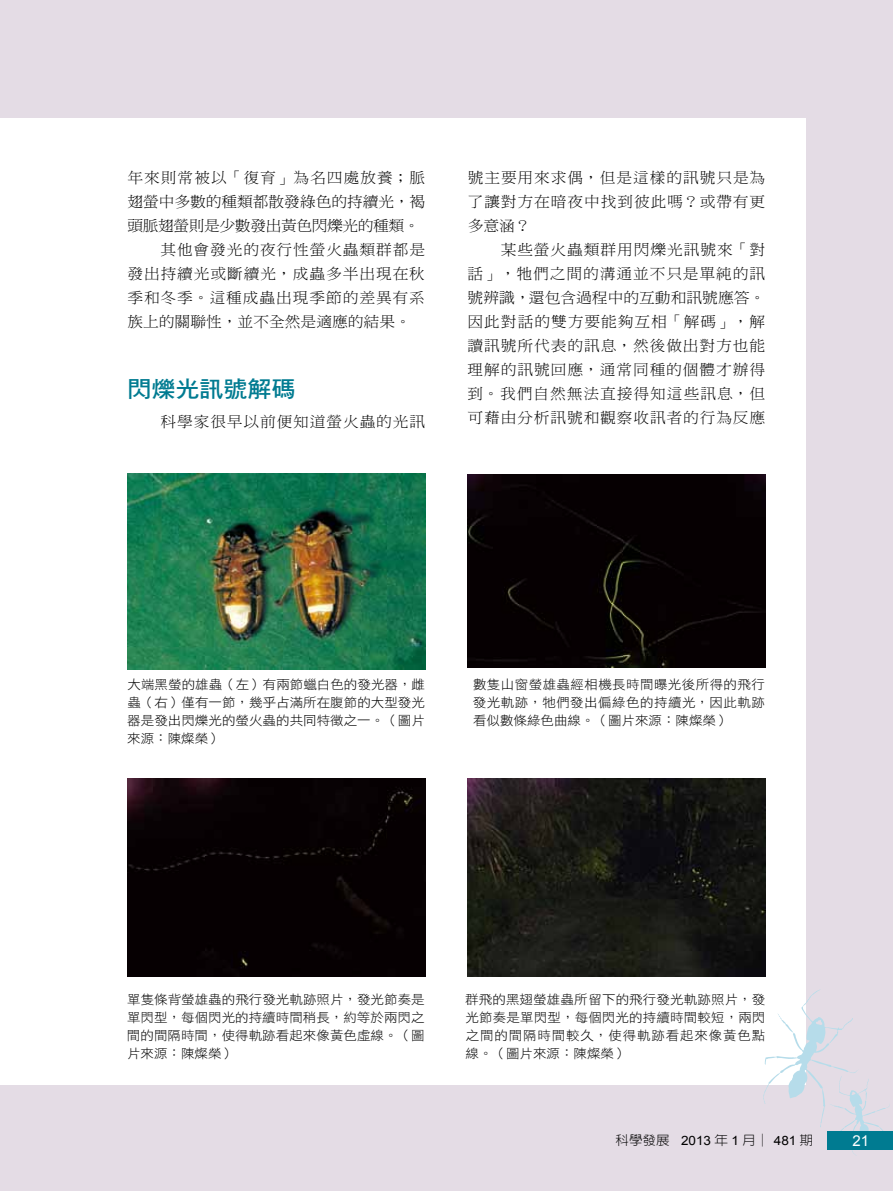
<style>
.page{position:relative;width:893px;height:1191px;background:#e4dce5}
.page>*{position:absolute;margin:0;border:0;box-sizing:border-box;transform-origin:0 0}
.t1{font:22.8px "DF Hei Std W7";color:#007b91;scale:1.05 1}
.t2{font:15px/24px "DF Ming Std W3";letter-spacing:.055em;color:#000;text-align:justify;scale:1.05 1}
.t3{font:15px "DF Ming Std W3";letter-spacing:-.005em;color:#000;scale:1.05 1}
.t4{font:15px "DF Ming Std W3";letter-spacing:-.025em;color:#000;scale:1.05 1}
.t5{font:15px "DF Ming Std W3";color:#000;scale:1.05 1}
.t6{font:15px "Arial";color:#fff}
.t7{font:12.9px/18px "DF Hei Std W3";color:#000;text-align:justify;scale:1.05 1}
.t8{font:300 12.9px "AR New Hei B5";color:#000;scale:1.05 1}
.s1{font-family:"Arial";font-weight:400}
</style>
<div class="page">
<div style="left:0;top:118px;width:805px;height:966px;background:#fff"></div>
<svg style="left:763px;top:989px;width:129px;height:166px"></svg>
<div style="left:828px;top:1131px;width:65px;height:18px;background:#007b91"></div>
<img style="left:128px;top:473px;width:297px;height:196px">
<div style="left:468px;top:474px;width:297px;height:193px;background:#060002"></div>
<div style="left:128px;top:778px;width:297px;height:198px;background:#060002"></div>
<img style="left:468px;top:778px;width:297px;height:198px">
<p class="t2" style="left:128px;top:166px;width:285px">年來則常被以「復育」為名四處放養；脈</p>
<p class="t3" style="left:128px;top:194px;width:285px">翅螢中多數的種類都散發綠色的持續光，褐</p>
<p class="t4" style="left:127px;top:218px;width:280px">頭脈翅螢則是少數發出黃色閃爍光的種類。</p>
<p class="t2" style="left:160px;top:238px;width:253px">其他會發光的夜行性螢火蟲類群都是</p>
<p class="t2" style="left:127px;top:262px;width:285px">發出持續光或斷續光，成蟲多半出現在秋</p>
<p class="t2" style="left:127px;top:286px;width:285px">季和冬季。這種成蟲出現季節的差異有系</p>
<p class="t5" style="left:127px;top:314px;width:271px">族上的關聯性，並不全然是適應的結果。</p>
<h1 class="t1" style="left:128px;top:376px;width:161px">閃爍光訊號解碼</h1>
<p class="t2" style="left:161px;top:409px;width:253px">科學家很早以前便知道螢火蟲的光訊</p>
<p class="t2" style="left:468px;top:166px;width:285px">號主要用來求偶，但是這樣的訊號只是為了讓對方在暗夜中找到彼此嗎？或帶有更多意涵？</p>
<p class="t2" style="left:468px;top:238px;width:285px;text-indent:33px">某些螢火蟲類群用閃爍光訊號來「對話」，牠們之間的溝通並不只是單純的訊號辨識，還包含過程中的互動和訊號應答。因此對話的雙方要能夠互相「解碼」，解讀訊號所代表的訊息，然後做出對方也能理解的訊號回應，通常同種的個體才辦得到。我們自然無法直接得知這些訊息，但可藉由分析訊號和觀察收訊者的行為反應</p>
<p class="t7" style="left:127px;top:675px;width:285px">大端黑螢的雄蟲（左）有兩節蠟白色的發光器，雌蟲（右）僅有一節，幾乎占滿所在腹節的大型發光器是發出閃爍光的螢火蟲的共同特徵之一。（圖片來源：陳燦榮）</p>
<p class="t7" style="left:473px;top:675px;width:280px">數隻山窗螢雄蟲經相機長時間曝光後所得的飛行發光軌跡，牠們發出偏綠色的持續光，因此軌跡看似數條綠色曲線。（圖片來源：陳燦榮）</p>
<p class="t7" style="left:127px;top:990px;width:285px">單隻條背螢雄蟲的飛行發光軌跡照片，發光節奏是單閃型，每個閃光的持續時間稍長，約等於兩閃之間的間隔時間，使得軌跡看起來像黃色虛線。（圖片來源：陳燦榮）</p>
<p class="t7" style="left:465px;top:989px;width:288px">群飛的黑翅螢雄蟲所留下的飛行發光軌跡照片，發光節奏是單閃型，每個閃光的持續時間較短，兩閃之間的間隔時間較久，使得軌跡看起來像黃色點線。（圖片來源：陳燦榮）</p>
<p class="t8" style="left:615px;top:1133px;width:190px">科學發展 <span class="s1">2013</span> 年 <span class="s1">1</span> 月│ <span class="s1">481</span> 期</p>
<p class="t6" style="left:852px;top:1131px;width:18px">21</p>
</div>
